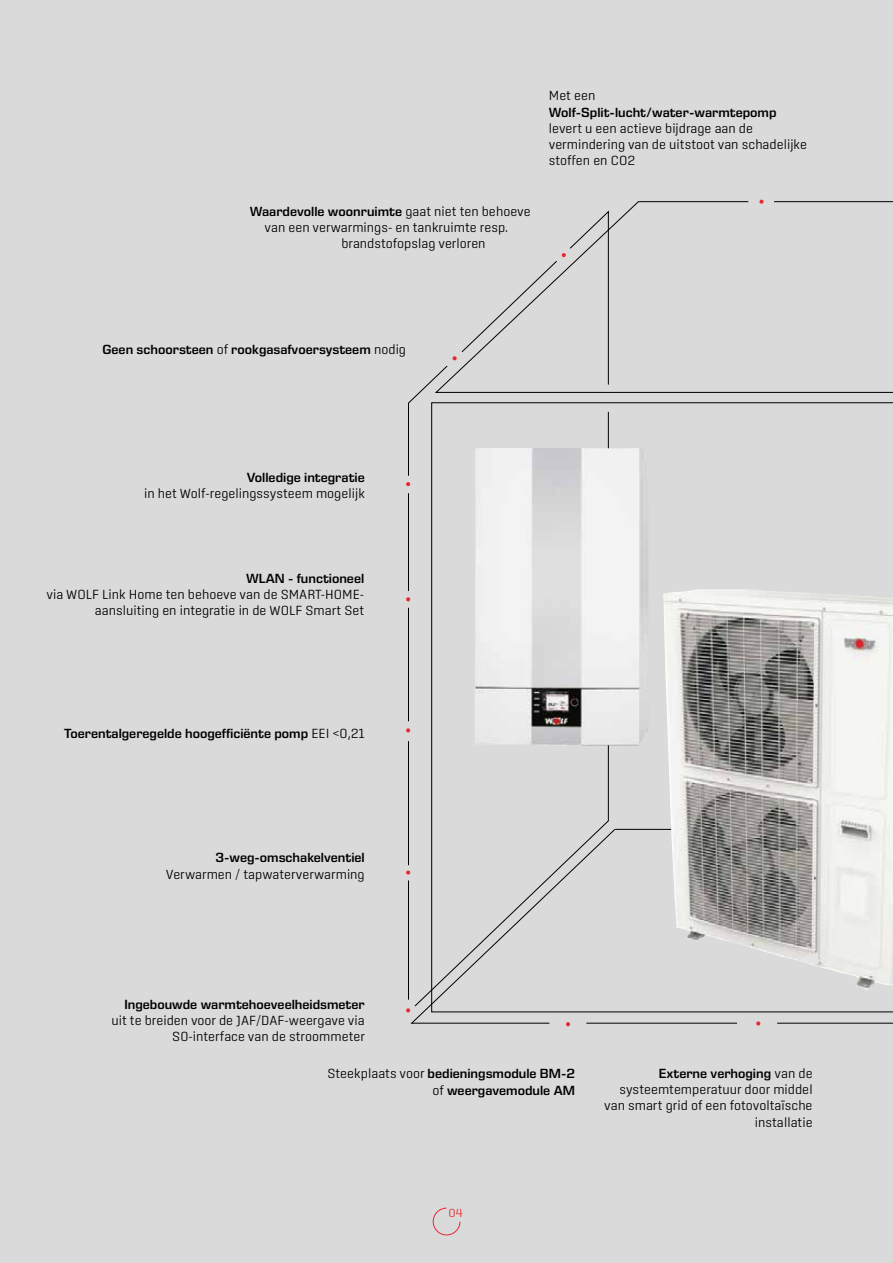
<style>
.page{position:relative;width:893px;height:1263px;background:#dadada}
.page>*{position:absolute;margin:0;border:0;box-sizing:border-box;transform-origin:0 0}
.t1{font:300 13.5px/16.2px "Center";color:#000;text-align:right}
.t2{font:600 13.5px/16.5px "Eurostile Next LT Pro";color:#000;text-align:right}
.t3{font:300 12px "Center";color:#e62a32}
.s1{font-family:"Center";font-weight:300}
</style>
<div class="page">
<svg style="left:432px;top:1207px;width:29px;height:29px"></svg>
<svg style="left:616px;top:1012px;width:277px;height:12px"></svg>
<hr style="left:586px;top:1023px;width:151px;height:1px;background:#000">
<svg style="left:406px;top:728px;width:4px;height:5px"></svg>
<svg style="left:406px;top:597px;width:4px;height:4px"></svg>
<svg style="left:406px;top:482px;width:4px;height:4px"></svg>
<svg style="left:406px;top:828px;width:210px;height:198px"></svg>
<svg style="left:756px;top:1021px;width:4px;height:5px"></svg>
<svg style="left:609px;top:201px;width:284px;height:192px"></svg>
<svg style="left:408px;top:210px;width:201px;height:266px"></svg>
<hr style="left:408px;top:493px;width:1px;height:98px;background:#000">
<hr style="left:408px;top:608px;width:1px;height:113px;background:#000">
<hr style="left:408px;top:741px;width:1px;height:124px;background:#000">
<hr style="left:408px;top:880px;width:1px;height:120px;background:#000">
<svg style="left:414px;top:411px;width:195px;height:596px"></svg>
<hr style="left:777px;top:1023px;width:116px;height:1px;background:#000">
<img style="left:475px;top:448px;width:173px;height:297px">
<img style="left:663px;top:589px;width:230px;height:401px">
<svg style="left:759px;top:199px;width:5px;height:5px"></svg>
<p class="t2" style="left:250px;top:203px;width:282px">Waardevolle woonruimte <span class="s1">gaat niet ten behoeve</span></p>
<p class="t1" style="left:341px;top:219px;width:168px;text-align:left;text-indent:-77px">van een verwarmings- en tankruimte resp. brandstofopslag verloren</p>
<p class="t1" style="left:549px;top:87px;width:48px">Met een</p>
<p class="t2" style="left:549px;top:104px;width:229px">Wolf-Split-lucht/water-warmtepomp</p>
<p class="t1" style="left:549px;top:120px;width:260px;text-align:left">levert u een actieve bijdrage aan de vermindering van de uitstoot van schadelijke stoffen en CO2</p>
<p class="t2" style="left:103px;top:342px;width:305px">Geen schoorsteen <span class="s1">of</span> rookgasafvoersysteem <span class="s1">nodig</span></p>
<p class="t2" style="left:247px;top:469px;width:119px">Volledige integratie</p>
<p class="t1" style="left:144px;top:485px;width:222px">in het Wolf-regelingssysteem mogelijk</p>
<p class="t2" style="left:246px;top:570px;width:120px">WLAN - functioneel</p>
<p class="t1" style="left:46px;top:586px;width:319px">via WOLF Link Home ten behoeve van de SMART-HOME&shy;aansluiting en integratie in de WOLF Smart Set</p>
<p class="t2" style="left:64px;top:726px;width:302px">Toerentalgeregelde hoogefficiënte pomp <span class="s1">EEI &lt;0,21</span></p>
<p class="t2" style="left:215px;top:850px;width:151px">3-weg-omschakelventiel</p>
<p class="t1" style="left:166px;top:866px;width:200px">Verwarmen / tapwaterverwarming</p>
<p class="t2" style="left:124px;top:996px;width:242px">Ingebouwde warmtehoeveelheidsmeter</p>
<p class="t1" style="left:111px;top:1012px;width:255px">uit te breiden voor de JAF/DAF-weergave via<br>S0-interface van de stroommeter</p>
<p class="t2" style="left:327px;top:1065px;width:249px"><span class="s1">Steekplaats voor</span> bedieningsmodule BM-2 <span class="s1">of</span> weergavemodule AM</p>
<p class="t2" style="left:659px;top:1065px;width:155px">Externe verhoging <span class="s1">van de</span></p>
<p class="t1" style="left:604px;top:1081px;width:210px">systeemtemperatuur door middel van smart grid of een fotovoltaïsche installatie</p>
<p class="t3" style="left:449px;top:1206px;width:16px">04</p>
</div>
